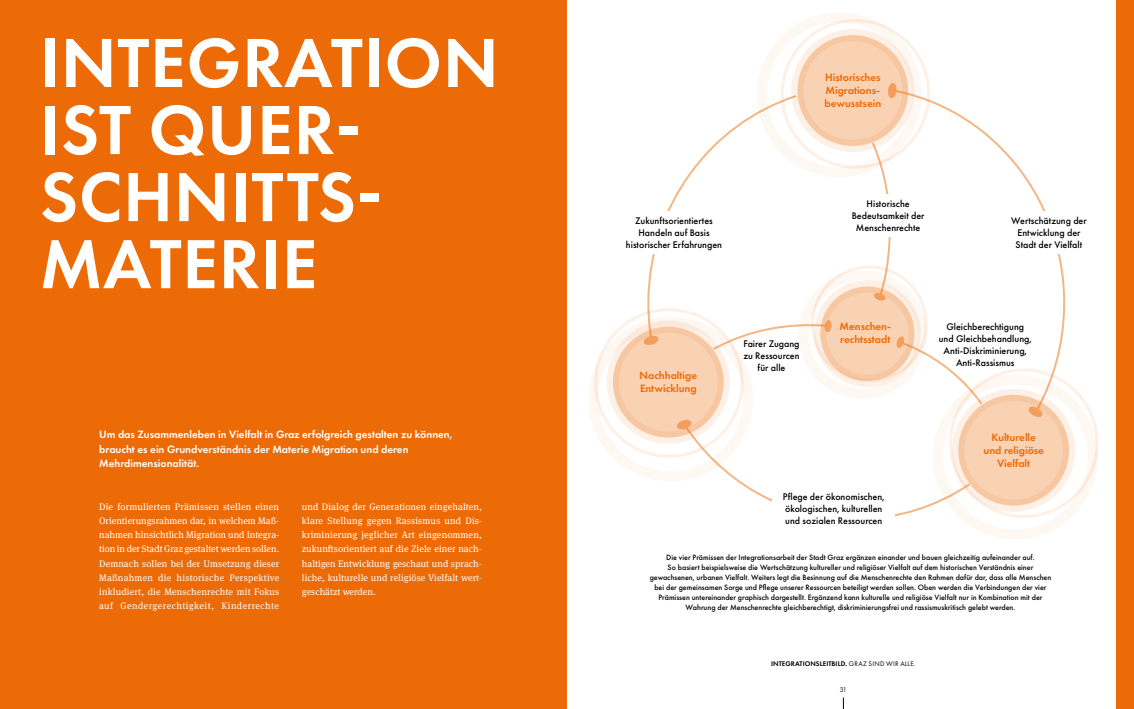
<style>
.page{position:relative;width:1134px;height:709px;background:#fff}
.page>*{position:absolute;margin:0;border:0;box-sizing:border-box;transform-origin:0 0}
.t1{font:600 72px/67px "Futura PT";letter-spacing:.01em;color:#fff}
.t2{font:600 11px/14.3px "Futura PT";color:#fff}
.t3{font:600 11px/13px "Futura PT";color:#ed6b06}
.t4{font:500 10px/12px "Futura PT";color:#000;text-align:center}
.t5{font:9.5px/14.2px "Meta Serif Pro";letter-spacing:.005em;color:#fff;text-align:justify}
.t6{font:500 8px/10px "Futura PT";color:#000;text-align:center}
.t7{font:600 7px "Futura PT";letter-spacing:.01em;color:#000}
.t8{font:7px "Futura PT";color:#000}
.s1{font-weight:400}
</style>
<div class="page">
<div style="left:0;top:0;width:569px;height:709px;background:#ed6b06"></div>
<div style="left:1116px;top:0;width:18px;height:709px;background:#ed6b06"></div>
<div style="left:567px;top:0;width:548px;height:709px;background:#fff"></div>
<svg style="left:797px;top:35px;width:111px;height:111px;background:#f8d0b2"></svg>
<div style="left:791px;top:29px;width:123px;height:123px;border:12px solid #ed6b06;border-radius:50%"></div>
<svg style="left:718px;top:94px;width:80px;height:47px"></svg>
<svg style="left:888px;top:88px;width:107px;height:53px"></svg>
<svg style="left:887px;top:83px;width:10px;height:15px"></svg>
<div style="left:757px;top:12px;width:165px;height:165px;border:10px solid #ed6b06;border-radius:50%"></div>
<svg style="left:972px;top:526px;width:87px;height:13px"></svg>
<svg style="left:589px;top:141px;width:510px;height:385px"></svg>
<svg style="left:843px;top:697px;width:1px;height:12px"></svg>
<h1 class="t1" style="left:40px;top:29px;width:461px">INTEGRATION<br>IST QUER-<br>SCHNITTS-<br>MATERIE</h1>
<h2 class="t2" style="left:99px;top:427px;width:355px">Um das Zusammenleben in Vielfalt in Graz erfolgreich gestalten zu können, braucht es ein Grundverständnis der Materie Migration und deren<br>Mehrdimensionalität.</h2>
<p class="t5" style="left:99px;top:498px;width:182px">Die formulierten Prämissen stellen einen Orientierungsrahmen dar, in welchem Maß&shy;nahmen hinsichtlich Migration und Integra&shy;tion in der Stadt Graz gestaltet werden sollen.<br>Demnach sollen bei der Umsetzung dieser Maßnahmen die historische Perspektive inkludiert, die Menschenrechte mit Fokus auf Gendergerechtigkeit, Kinderrechte</p>
<p class="t5" style="left:302px;top:498px;width:182px">und Dialog der Generationen eingehalten, klare Stellung gegen Rassismus und Dis&shy;kriminierung jeglicher Art eingenommen, zukunftsorientiert auf die Ziele einer nach&shy;haltigen Entwicklung geschaut und sprach&shy;liche, kulturelle und religiöse Vielfalt wert&shy;geschätzt werden.</p>
<h2 class="t3" style="left:824px;top:71px;width:58px;text-align:justify">Historisches Migrations&shy;bewusstsein</h2>
<p class="t4" style="left:626px;top:215px;width:98px">Zukunftsorientiertes<br>Handeln auf Basis historischer Erfahrungen</p>
<p class="t4" style="left:852px;top:198px;width:74px">Historische<br>Bedeutsamkeit der<br>Menschenrechte</p>
<p class="t4" style="left:1011px;top:215px;width:77px">Wertschätzung der<br>Entwicklung der<br>Stadt der Vielfalt</p>
<h2 class="t3" style="left:639px;top:369px;width:59px">Nachhaltige<br>Entwicklung</h2>
<p class="t4" style="left:743px;top:338px;width:58px">Fairer Zugang zu Ressourcen für alle</p>
<h2 class="t3" style="left:839px;top:320px;width:53px">Menschen&shy;rechtsstadt</h2>
<p class="t4" style="left:783px;top:490px;width:103px;text-align:left">Pflege der ökonomischen, ökologischen, kulturellen und sozialen Ressourcen</p>
<p class="t4" style="left:939px;top:320px;width:95px">Gleichberechtigung und Gleichbehandlung,<br>Anti-Diskriminierung,<br>Anti-Rassismus</p>
<h2 class="t3" style="left:983px;top:431px;width:62px;text-align:center">Kulturelle und religiöse<br>Vielfalt</h2>
<p class="t6" style="left:650px;top:552px;width:403px">Die vier Prämissen der Integrationsarbeit der Stadt Graz ergänzen einander und bauen gleichzeitig aufeinander auf.<br>So basiert beispielsweise die Wertschätzung kultureller und religiöser Vielfalt auf dem historischen Verständnis einer gewachsenen, urbanen Vielfalt. Weiters legt die Besinnung auf die Menschenrechte den Rahmen dafür dar, dass alle Menschen bei der gemeinsamen Sorge und Pflege unserer Ressourcen beteiligt werden sollen. Oben werden die Verbindungen der vier Prämissen untereinander graphisch dargestellt. Ergänzend kann kulturelle und religiöse Vielfalt nur in Kombination mit der Wahrung der Menschenrechte gleichberechtigt, diskriminierungsfrei und rassismuskritisch gelebt werden.</p>
<p class="t7" style="left:771px;top:659px;width:146px">INTEGRATIONSLEITBILD. <span class="s1">GRAZ SIND WIR ALLE.</span></p>
<p class="t8" style="left:840px;top:685px;width:8px">31</p>
</div>
